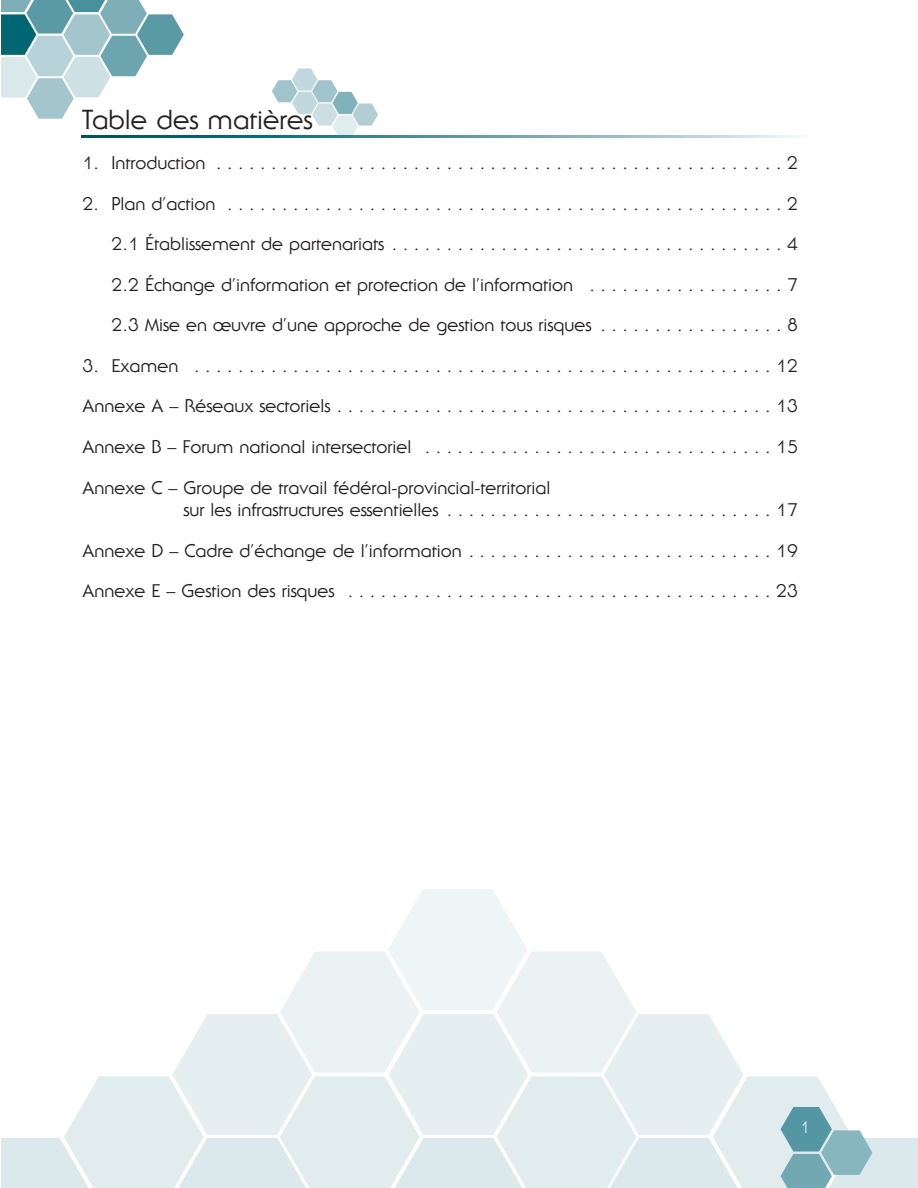
<style>
.page{position:relative;width:918px;height:1188px;background:#fff}
.page>*{position:absolute;margin:0;border:0;box-sizing:border-box;transform-origin:0 0}
.t1{font:27px "Serif Gothic";color:#231f20}
.t2{font:18px/22.5px "Serif Gothic";color:#231f20}
.t3{font:300 16.5px "Serif Gothic";color:#fff}
</style>
<div class="page">
<svg style="left:1px;top:0;width:183px;height:119px"></svg>
<svg style="left:272px;top:69px;width:106px;height:67px"></svg>
<svg style="left:1px;top:889px;width:917px;height:299px"></svg>
<svg style="left:81px;top:136px;width:719px;height:2px"></svg>
<h1 class="t1" style="left:82px;top:109px;width:232px">Table des matières</h1>
<p class="t2" style="left:82px;top:154px;width:717px">1. Introduction ....................................................2</p>
<p class="t2" style="left:82px;top:194px;width:717px">2. Pland’action ...................................................2</p>
<p class="t2" style="left:112px;top:235px;width:688px">2.1Établissementdepartenariats ....................................4</p>
<p class="t2" style="left:112px;top:275px;width:688px">2.2 Échange d’information et protection de l’information . . . . . . . . . . . . . . . . . . 7</p>
<p class="t2" style="left:112px;top:316px;width:688px">2.3 Mise en œuvre d’une approche de gestion tous risques . . . . . . . . . . . . . . . . . 8</p>
<p class="t2" style="left:83px;top:356px;width:717px">3. Examen .....................................................12</p>
<p class="t2" style="left:83px;top:397px;width:717px">AnnexeA–Réseauxsectoriels........................................13</p>
<p class="t2" style="left:83px;top:437px;width:717px">AnnexeB–Forumnationalintersectoriel ................................15</p>
<p class="t2" style="left:184px;top:478px;width:616px;text-indent:-101px">Annexe C – Groupe de travail fédéral-provincial-territorial surlesinfrastructuresessentielles ..............................17</p>
<p class="t2" style="left:83px;top:541px;width:717px">AnnexeD–Cadred’échangedel’information............................19</p>
<p class="t2" style="left:83px;top:582px;width:717px">AnnexeE–Gestiondesrisques .......................................23</p>
<p class="t3" style="left:801px;top:1122px;width:11px">1</p>
</div>
